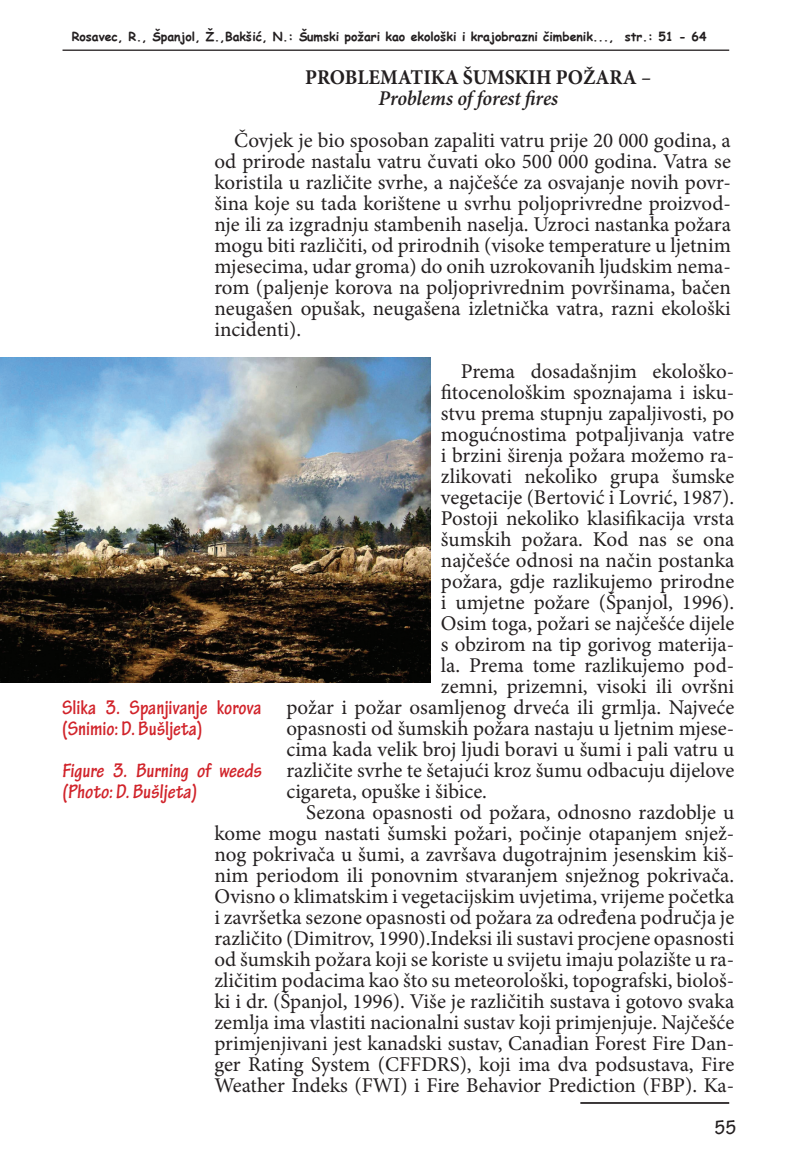
<style>
.page{position:relative;width:794px;height:1166px;background:#fff}
.page>*{position:absolute;margin:0;border:0;box-sizing:border-box;transform-origin:0 0}
.t1{font:21px/21px "Minion Pro";color:#231f20;text-align:justify}
.t2{font:700 condensed 21px/21px "Tekton Pro";color:#d1232a}
.t3{font:700 21px/21px "Minion Pro";color:#231f20;scale:.95 1}
.t4{font:700 condensed 21px "Tekton Pro";color:#231f20}
.t5{font:700 12.25px "Comic Sans MS";color:#231f20}
.s1{font-weight:600;font-style:italic}
</style>
<div class="page">
<hr style="left:580px;top:1102px;width:149px;height:2px;background:#231f20">
<hr style="left:63px;top:50px;width:666px;height:1px;background:#231f20">
<img style="left:0;top:357px;width:431px;height:325px">
<p class="t5" style="left:72px;top:28px;width:636px">Rosavec, R., Španjol, Ž.,Bakšić, N.: Šumski požari kao ekološki i krajobrazni čimbenik..., str.: 51 - 64</p>
<p class="t3" style="left:378px;top:67px;width:289px;text-indent:-73px">PROBLEMATIKA ŠUMSKIH POŽARA <span class="s1">–<br>Problems of forest fires</span></p>
<p class="t1" style="left:214px;top:130px;width:518px;text-indent:20px">Čovjek je bio sposoban zapaliti vatru prije 20 000 godina, a od prirode nastalu vatru čuvati oko 500 000 godina. Vatra se koristila u različite svrhe, a najčešće za osvajanje novih povr&shy;šina koje su tada korištene u svrhu poljoprivredne proizvod&shy;nje ili za izgradnju stambenih naselja. Uzroci nastanka požara mogu biti različiti, od prirodnih (visoke temperature u ljetnim mjesecima, udar groma) do onih uzrokovanih ljudskim nema&shy;rom (paljenje korova na poljoprivrednim površinama, bačen neugašen opušak, neugašena izletnička vatra, razni ekološki incidenti).</p>
<p class="t1" style="left:461px;top:361px;width:275px">Prema dosadašnjim ekološko-</p>
<p class="t1" style="left:441px;top:382px;width:295px">fitocenološkim spoznajama i isku-</p>
<p class="t1" style="left:441px;top:403px;width:295px">stvu prema stupnju zapaljivosti, po</p>
<p class="t1" style="left:441px;top:424px;width:295px">mogućnostima potpaljivanja vatre</p>
<p class="t1" style="left:441px;top:445px;width:295px">i brzini širenja požara možemo ra-</p>
<p class="t1" style="left:441px;top:466px;width:295px">zlikovati nekoliko grupa šumske</p>
<p class="t1" style="left:441px;top:487px;width:295px">vegetacije (Bertović i Lovrić, 1987).</p>
<p class="t1" style="left:441px;top:508px;width:295px">Postoji nekoliko klasifikacija vrsta</p>
<p class="t1" style="left:441px;top:529px;width:295px">šumskih požara. Kod nas se ona</p>
<p class="t1" style="left:441px;top:550px;width:295px">najčešće odnosi na način postanka</p>
<p class="t1" style="left:441px;top:571px;width:295px">požara, gdje razlikujemo prirodne</p>
<p class="t1" style="left:441px;top:592px;width:295px">i umjetne požare (Španjol, 1996).</p>
<p class="t1" style="left:441px;top:613px;width:295px">Osim toga, požari se najčešće dijele</p>
<p class="t1" style="left:441px;top:634px;width:295px">s obzirom na tip gorivog materija-</p>
<p class="t1" style="left:441px;top:655px;width:295px">la. Prema tome razlikujemo pod-</p>
<p class="t1" style="left:441px;top:676px;width:295px">zemni, prizemni, visoki ili ovršni</p>
<p class="t1" style="left:286px;top:697px;width:449px">požar i požar osamljenog drveća ili grmlja. Najveće</p>
<p class="t1" style="left:286px;top:718px;width:449px">opasnosti od šumskih požara nastaju u ljetnim mjese-</p>
<p class="t1" style="left:286px;top:739px;width:449px">cima kada velik broj ljudi boravi u šumi i pali vatru u</p>
<p class="t1" style="left:286px;top:760px;width:449px">različite svrhe te šetajući kroz šumu odbacuju dijelove</p>
<p class="t1" style="left:286px;top:781px;width:202px">cigareta, opuške i šibice.</p>
<p class="t1" style="left:306px;top:802px;width:429px">Sezona opasnosti od požara, odnosno razdoblje u</p>
<p class="t1" style="left:214px;top:823px;width:521px">kome mogu nastati šumski požari, počinje otapanjem snjež-</p>
<p class="t1" style="left:214px;top:844px;width:521px">nog pokrivača u šumi, a završava dugotrajnim jesenskim kiš-</p>
<p class="t1" style="left:214px;top:865px;width:521px">nim periodom ili ponovnim stvaranjem snježnog pokrivača.</p>
<p class="t1" style="left:214px;top:886px;width:521px">Ovisno o klimatskim i vegetacijskim uvjetima, vrijeme početka</p>
<p class="t1" style="left:214px;top:907px;width:521px">i završetka sezone opasnosti od požara za određena područja je</p>
<p class="t1" style="left:214px;top:928px;width:521px">različito (Dimitrov, 1990).Indeksi ili sustavi procjene opasnosti</p>
<p class="t1" style="left:214px;top:949px;width:521px">od šumskih požara koji se koriste u svijetu imaju polazište u ra-</p>
<p class="t1" style="left:214px;top:970px;width:521px">zličitim podacima kao što su meteorološki, topografski, biološ-</p>
<p class="t1" style="left:214px;top:991px;width:521px">ki i dr. (Španjol, 1996). Više je različitih sustava i gotovo svaka</p>
<p class="t1" style="left:214px;top:1012px;width:521px">zemlja ima vlastiti nacionalni sustav koji primjenjuje. Najčešće</p>
<p class="t1" style="left:214px;top:1033px;width:521px">primjenjivani jest kanadski sustav, Canadian Forest Fire Dan-</p>
<p class="t1" style="left:214px;top:1054px;width:521px">ger Rating System (CFFDRS), koji ima dva podsustava, Fire</p>
<p class="t1" style="left:214px;top:1075px;width:521px">Weather Indeks (FWI) i Fire Behavior Prediction (FBP). Ka-</p>
<p class="t2" style="left:62px;top:697px;width:201px">Slika 3. Spanjivanje korova (Snimio: D. Bušljeta)</p>
<p class="t2" style="left:62px;top:760px;width:203px">Figure 3. Burning of weeds (Photo:D. Bušljeta)</p>
<p class="t4" style="left:714px;top:1115px;width:23px">55</p>
</div>
